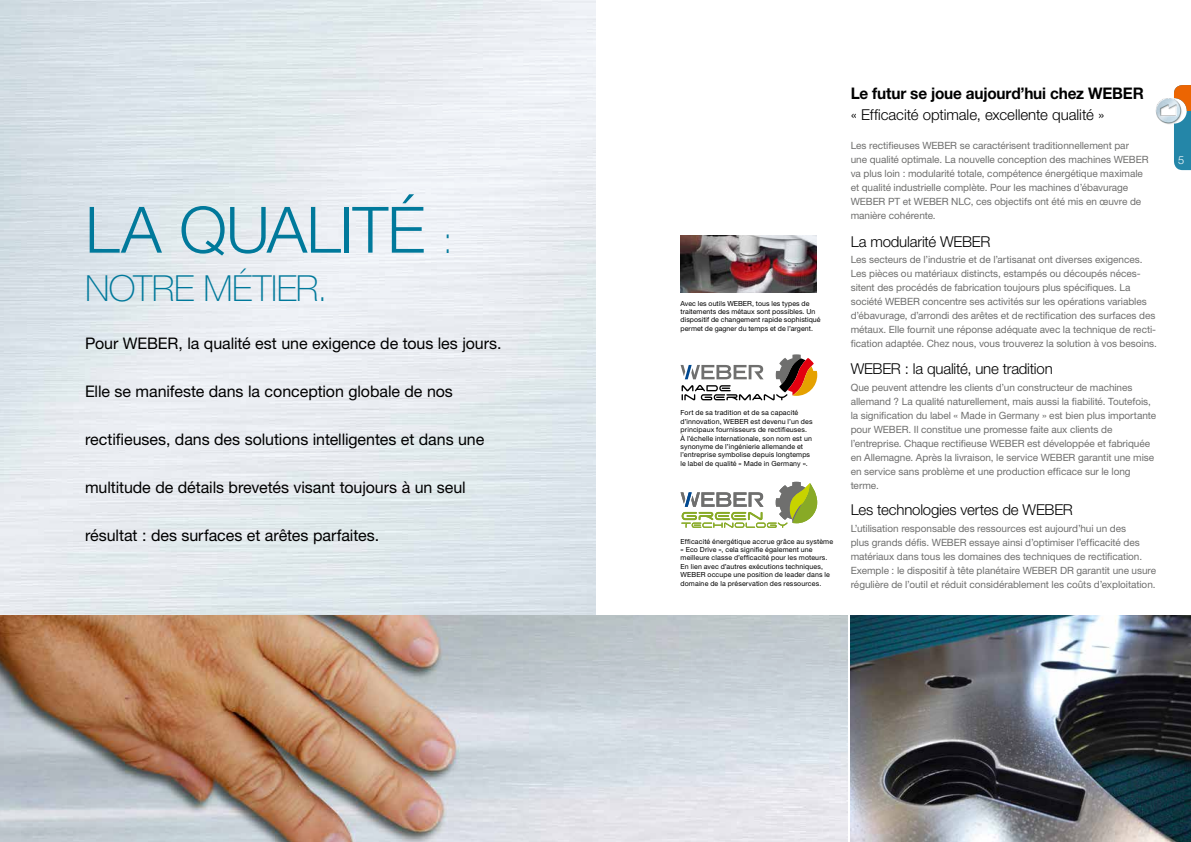
<style>
.page{position:relative;width:1191px;height:842px;background:#fff}
.page>*{position:absolute;margin:0;border:0;box-sizing:border-box;transform-origin:0 0}
.t1{font:300 64px "Helvetica Neue LT Std";letter-spacing:-.015em;color:#00799b}
.t2{font:100 36px "Helvetica Neue LT Std";letter-spacing:-.01em;color:#00799b}
.t3{font:16px "Helvetica Neue LT Std";letter-spacing:-.005em;color:#000}
.t4{font:700 16px "Helvetica Neue LT Std";letter-spacing:-.01em;color:#000;scale:.96 1}
.t5{font:300 15px "Helvetica Neue LT Std";letter-spacing:-.01em;color:#000}
.t6{font:300 11px "Helvetica Neue LT Std";color:#fff}
.t7{font:10px/14px "Helvetica Neue LT Std";letter-spacing:-.005em;color:#6f6f6e}
.t8{font:7px/8.4px "Helvetica Neue LT Std";letter-spacing:.015em;color:#000}
.s1{font-weight:100;font-size:36px}
</style>
<div class="page">
<img style="left:850px;top:615px;width:341px;height:227px">
<img style="left:0;top:615px;width:848px;height:227px">
<svg style="left:680px;top:354px;width:137px;height:46px"></svg>
<img style="left:680px;top:235px;width:136px;height:57px">
<svg style="left:680px;top:482px;width:137px;height:46px"></svg>
<svg style="left:1174px;top:111px;width:17px;height:59px"></svg>
<svg style="left:1174px;top:85px;width:17px;height:26px"></svg>
<img style="left:1155px;top:96px;width:27px;height:29px">
<h1 class="t1" style="left:85px;top:191px;width:369px">LA QUALITÉ <span class="s1">:</span></h1>
<h2 class="t2" style="left:85px;top:267px;width:244px">NOTRE MÉTIER.</h2>
<h3 class="t3" style="left:85px;top:333px;width:418px">Pour WEBER, la qualité est une exigence de tous les jours.</h3>
<h3 class="t3" style="left:85px;top:381px;width:369px">Elle se manifeste dans la conception globale de nos</h3>
<h3 class="t3" style="left:85px;top:429px;width:401px">rectifieuses, dans des solutions intelligentes et dans une</h3>
<h3 class="t3" style="left:85px;top:477px;width:382px">multitude de détails brevetés visant toujours à un seul</h3>
<h3 class="t3" style="left:85px;top:525px;width:295px">résultat : des surfaces et arêtes parfaites.</h3>
<p class="t8" style="left:680px;top:299px;width:142px">Avec les outils WEBER, tous les types de traitements des métaux sont possibles. Un dispositif de changement rapide sophistiqué permet de gagner du temps et de l’argent.</p>
<p class="t8" style="left:680px;top:409px;width:134px">Fort de sa tradition et de sa capacité d’innovation, WEBER est devenu l’un des principaux fournisseurs de rectifieuses.<br>À l’échelle internationale, son nom est un synonyme de l’ingénierie allemande et l’entreprise symbolise depuis longtemps le label de qualité « Made in Germany ».</p>
<p class="t8" style="left:680px;top:537px;width:154px">Efficacité énergétique accrue grâce au système « Eco Drive », cela signifie également une meilleure classe d’efficacité pour les moteurs.<br>En lien avec d’autres exécutions techniques, WEBER occupe une position de leader dans le domaine de la préservation des ressources.</p>
<h3 class="t4" style="left:850px;top:84px;width:307px">Le futur se joue aujourd’hui chez WEBER</h3>
<h3 class="t5" style="left:850px;top:106px;width:255px">« Efficacité optimale, excellente qualité »</h3>
<p class="t7" style="left:850px;top:138px;width:299px">Les rectifieuses WEBER se caractérisent traditionnellement par<br>une qualité optimale. La nouvelle conception des machines WEBER va plus loin : modularité totale, compétence énergétique maximale et qualité industrielle complète. Pour les machines d’ébavurage WEBER PT et WEBER NLC, ces objectifs ont été mis en œuvre de manière cohérente.</p>
<h3 class="t5" style="left:850px;top:232px;width:141px">La modularité WEBER</h3>
<p class="t7" style="left:850px;top:253px;width:308px">Les secteurs de l’industrie et de l’artisanat ont diverses exigences.<br>Les pièces ou matériaux distincts, estampés ou découpés néces&shy;sitent des procédés de fabrication toujours plus spécifiques. La société WEBER concentre ses activités sur les opérations variables d’ébavurage, d’arrondi des arêtes et de rectification des surfaces des métaux. Elle fournit une réponse adéquate avec la technique de recti&shy;fication adaptée. Chez nous, vous trouverez la solution à vos besoins.</p>
<h3 class="t5" style="left:850px;top:359px;width:203px">WEBER : la qualité, une tradition</h3>
<p class="t7" style="left:850px;top:380px;width:307px">Que peuvent attendre les clients d’un constructeur de machines allemand ? La qualité naturellement, mais aussi la fiabilité. Toutefois, la signification du label « Made in Germany » est bien plus importante pour WEBER. Il constitue une promesse faite aux clients de l’entreprise. Chaque rectifieuse WEBER est développée et fabriquée en Allemagne. Après la livraison, le service WEBER garantit une mise en service sans problème et une production efficace sur le long terme.</p>
<h3 class="t5" style="left:850px;top:501px;width:224px">Les technologies vertes de WEBER</h3>
<p class="t7" style="left:850px;top:521px;width:307px">L’utilisation responsable des ressources est aujourd’hui un des<br>plus grands défis. WEBER essaye ainsi d’optimiser l’efficacité des matériaux dans tous les domaines des techniques de rectification.<br>Exemple : le dispositif à tête planétaire WEBER DR garantit une usure régulière de l’outil et réduit considérablement les coûts d’exploitation.</p>
<p class="t6" style="left:1178px;top:153px;width:8px">5</p>
</div>
